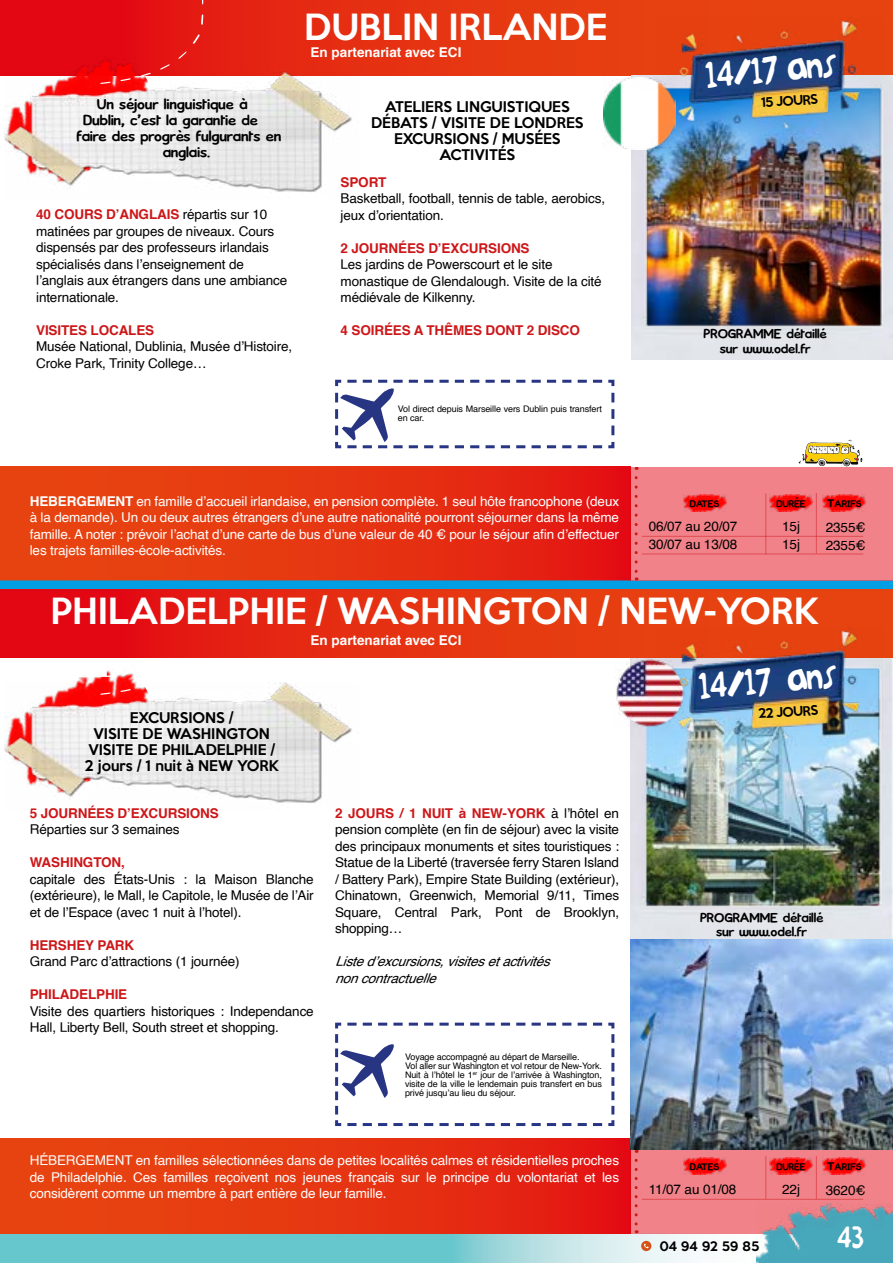
<style>
.page{position:relative;width:893px;height:1263px;background:#fff}
.page>*{position:absolute;margin:0;border:0;box-sizing:border-box;transform-origin:0 0}
.t1{font:45px "Growl rounded";color:#fff}
.t2{font:37.5px "Growl rounded";color:#fff}
.t3{font:500 33px "Keep Calm";color:#fff}
.t4{font:13.5px/16.5px "Helvetica";letter-spacing:-.01em;color:#000}
.t5{font:13.5px/16.5px "Helvetica";letter-spacing:-.01em;color:#fff;text-align:justify}
.t6{font:500 13.5px/16.2px "Keep Calm";color:#000;text-align:center}
.t7{font:700 13.5px "Helvetica";letter-spacing:-.01em;color:#cd1719}
.t8{font:13.5px "Kronika";letter-spacing:-.01em;color:#000}
.t9{font:italic 13.5px/16.5px "Helvetica";color:#000}
.t10{font:700 13.5px "Helvetica";color:#fff}
.t11{font:12px/14.4px "Kronika";letter-spacing:-.01em;color:#000;text-align:center}
.t12{font:500 12px "Keep Calm";color:#000}
.t13{font:9px/9px "Helvetica";letter-spacing:-.01em;color:#000}
.t14{font:9px "Kronika";letter-spacing:-.01em;color:#000}
.s1{font-weight:700;color:#cd1719}
.s2{font-weight:700}
.s3{font-size:10.5px}
</style>
<div class="page">
<svg style="left:0;top:1233px;width:756px;height:30px;background:#92cfd3"></svg>
<svg style="left:641px;top:1241px;width:10px;height:10px"></svg>
<svg style="left:644px;top:1244px;width:5px;height:4px"></svg>
<div style="left:0;top:0;width:893px;height:75px;background:linear-gradient(to right,#e30b14,#e85110)"></div>
<img style="left:0;top:42px;width:172px;height:34px">
<img style="left:0;top:657px;width:172px;height:25px">
<img style="left:632px;top:76px;width:261px;height:283px">
<img style="left:630px;top:657px;width:263px;height:282px">
<img style="left:4px;top:72px;width:354px;height:120px">
<img style="left:4px;top:682px;width:348px;height:121px">
<svg style="left:178px;top:51px;width:8px;height:8px"></svg>
<svg style="left:201px;top:14px;width:2px;height:11px"></svg>
<svg style="left:141px;top:73px;width:10px;height:4px"></svg>
<svg style="left:160px;top:64px;width:10px;height:6px"></svg>
<svg style="left:193px;top:34px;width:7px;height:10px"></svg>
<svg style="left:120px;top:78px;width:11px;height:3px"></svg>
<svg style="left:100px;top:82px;width:11px;height:2px"></svg>
<svg style="left:141px;top:683px;width:10px;height:4px"></svg>
<svg style="left:160px;top:675px;width:10px;height:5px"></svg>
<svg style="left:120px;top:689px;width:11px;height:3px"></svg>
<svg style="left:100px;top:692px;width:11px;height:3px"></svg>
<div style="left:0;top:467px;width:630px;height:115px;background:linear-gradient(to right,#e84c10,#e41913)"></div>
<div style="left:0;top:1138px;width:630px;height:95px;background:linear-gradient(to right,#e84c10,#e41913)"></div>
<svg style="left:335px;top:379px;width:280px;height:70px"></svg>
<svg style="left:335px;top:1022px;width:280px;height:104px"></svg>
<div style="left:0;top:580px;width:893px;height:11px;background:#009fe3"></div>
<img style="left:656px;top:17px;width:226px;height:117px">
<img style="left:614px;top:657px;width:42px;height:71px">
<img style="left:604px;top:78px;width:72px;height:72px">
<svg style="left:22px;top:657px;width:94px;height:20px"></svg>
<div style="left:630px;top:467px;width:263px;height:113px;background:#f18289"></div>
<div style="left:630px;top:1150px;width:263px;height:83px;background:#f18289"></div>
<svg style="left:635px;top:478px;width:3px;height:102px"></svg>
<svg style="left:635px;top:1160px;width:3px;height:73px"></svg>
<img style="left:770px;top:494px;width:42px;height:18px">
<img style="left:683px;top:494px;width:43px;height:18px">
<hr style="left:765px;top:493px;width:1px;height:61px;background:#cd1719">
<hr style="left:642px;top:536px;width:221px;height:1px;background:#cd1719">
<img style="left:823px;top:494px;width:43px;height:18px">
<hr style="left:816px;top:493px;width:1px;height:61px;background:#cd1719">
<hr style="left:642px;top:554px;width:221px;height:1px;background:#cd1719">
<img style="left:770px;top:1157px;width:42px;height:18px">
<img style="left:683px;top:1157px;width:43px;height:18px">
<hr style="left:765px;top:1156px;width:1px;height:43px;background:#cd1719">
<hr style="left:642px;top:1199px;width:221px;height:1px;background:#cd1719">
<img style="left:823px;top:1157px;width:43px;height:18px">
<hr style="left:816px;top:1156px;width:1px;height:43px;background:#cd1719">
<img style="left:630px;top:939px;width:263px;height:211px">
<svg style="left:798px;top:439px;width:64px;height:27px"></svg>
<div style="left:0;top:589px;width:893px;height:68px;background:linear-gradient(to right,#e30b14,#e85110)"></div>
<img style="left:656px;top:628px;width:226px;height:117px">
<img style="left:756px;top:1203px;width:137px;height:60px">
<h3 class="t3" style="left:304px;top:-2px;width:305px">DUBLIN IRLANDE</h3>
<p class="t8" style="left:97px;top:94px;width:152px">Un séjour linguistique à</p>
<p class="t8" style="left:83px;top:110px;width:176px">Dublin, c’est la garantie de</p>
<p class="t8" style="left:76px;top:126px;width:206px">faire des progrès fulgurants en</p>
<p class="t8" style="left:163px;top:142px;width:49px">anglais.</p>
<p class="t4" style="left:36px;top:207px;width:253px"><span class="s1">40 COURS D’ANGLAIS</span> répartis sur 10 matinées par groupes de niveaux. Cours dispensés par des professeurs irlandais spécialisés dans l’enseignement de l’anglais aux étrangers dans une ambiance internationale.</p>
<p class="t7" style="left:36px;top:319px;width:120px">VISITES LOCALES</p>
<p class="t4" style="left:36px;top:339px;width:258px">Musée National, Dublinia, Musée d’Histoire,<br>Croke Park, Trinity College…</p>
<p class="t10" style="left:311px;top:41px;width:152px">En partenariat avec ECI</p>
<p class="t6" style="left:371px;top:97px;width:214px">ATELIERS LINGUISTIQUES<br>DÉBATS / VISITE DE LONDRES<br>EXCURSIONS / MUSÉES<br>ACTIVITÉS</p>
<p class="t7" style="left:341px;top:171px;width:47px">SPORT</p>
<p class="t4" style="left:341px;top:190px;width:266px">Basketball, football, tennis de table, aerobics, jeux d’orientation.</p>
<p class="t7" style="left:341px;top:237px;width:191px">2 JOURNÉES D’EXCURSIONS</p>
<p class="t4" style="left:341px;top:256px;width:263px">Les jardins de Powerscourt et le site monastique de Glendalough. Visite de la cité médiévale de Kilkenny.</p>
<p class="t7" style="left:341px;top:319px;width:241px">4 SOIRÉES A THÊMES DONT 2 DISCO</p>
<p class="t13" style="left:398px;top:405px;width:206px">Vol direct depuis Marseille vers Dublin puis transfert en car.</p>
<p class="t5" style="left:30px;top:493px;width:591px"><span class="s2">HEBERGEMENT</span> en famille d’accueil irlandaise, en pension complète. 1 seul hôte francophone (deux à la demande). Un ou deux autres étrangers d’une autre nationalité pourront séjourner dans la même famille. A noter : prévoir l’achat d’une carte de bus d’une valeur de 40 € pour le séjour afin d’effectuer les trajets familles-école-activités.</p>
<h1 class="t1" style="left:704px;top:51px;width:133px;rotate:-5deg">14/17 ans</h1>
<p class="t12" style="left:760px;top:92px;width:58px;rotate:-4deg">15 JOURS</p>
<p class="t11" style="left:704px;top:326px;width:125px">PROGRAMME détaillé sur www.odel.fr</p>
<p class="t14" style="left:690px;top:497px;width:31px">DATES</p>
<p class="t14" style="left:776px;top:497px;width:31px">DURÉE</p>
<p class="t4" style="left:649px;top:518px;width:90px">06/07 au 20/07</p>
<p class="t4" style="left:782px;top:518px;width:19px">15j</p>
<p class="t4" style="left:826px;top:519px;width:41px">2355€</p>
<p class="t14" style="left:827px;top:497px;width:36px"><span class="s3">T</span>ARIFS</p>
<p class="t4" style="left:649px;top:537px;width:90px">30/07 au 13/08</p>
<p class="t4" style="left:782px;top:537px;width:19px">15j</p>
<p class="t4" style="left:826px;top:538px;width:41px">2355€</p>
<h3 class="t3" style="left:50px;top:583px;width:769px">PHILADELPHIE / WASHINGTON / NEW-YORK</h3>
<p class="t10" style="left:311px;top:629px;width:152px">En partenariat avec ECI</p>
<h3 class="t3" style="left:304px;top:609px;width:299px">LIVE IN LONDON</h3>
<p class="t6" style="left:84px;top:708px;width:196px">EXCURSIONS /<br>VISITE DE WASHINGTON<br>VISITE DE PHILADELPHIE /<br>2 jours / 1 nuit à NEW YORK</p>
<p class="t7" style="left:30px;top:802px;width:191px">5 JOURNÉES D’EXCURSIONS</p>
<p class="t4" style="left:30px;top:821px;width:151px">Réparties sur 3 semaines</p>
<p class="t7" style="left:30px;top:851px;width:97px">WASHINGTON,</p>
<p class="t4" style="left:30px;top:871px;width:286px;text-align:justify">capitale des États-Unis : la Maison Blanche (extérieure), le Mall, le Capitole, le Musée de l’Air et de l’Espace (avec 1 nuit à l’hotel).</p>
<p class="t7" style="left:30px;top:934px;width:106px">HERSHEY PARK</p>
<p class="t4" style="left:30px;top:953px;width:211px">Grand Parc d’attractions (1 journée)</p>
<p class="t7" style="left:30px;top:983px;width:99px">PHILADELPHIE</p>
<p class="t4" style="left:30px;top:1003px;width:286px">Visite des quartiers historiques : Independance<br>Hall, Liberty Bell, South street et shopping.</p>
<p class="t4" style="left:335px;top:805px;width:286px;text-align:justify"><span class="s1">2 JOURS / 1 NUIT à NEW-YORK</span> à l’hôtel en pension complète (en fin de séjour) avec la visite des principaux monuments et sites touristiques :<br>Statue de la Liberté (traversée ferry Staren Island / Battery Park), Empire State Building (extérieur), Chinatown, Greenwich, Memorial 9/11, Times Square, Central Park, Pont de Brooklyn, shopping…</p>
<p class="t9" style="left:335px;top:953px;width:224px">Listed’excursions,visitesetactivités noncontractuelle</p>
<p class="t13" style="left:405px;top:1052px;width:198px">Voyage accompagné au départ de Marseille.<br>Vol aller sur Washington et vol retour de New-York.<br>Nuit à l’hôtel le 1<sup>er</sup> jour de l’arrivée à Washington, visite de la ville le lendemain puis transfert en bus privé jusqu’au lieu du séjour.</p>
<p class="t5" style="left:30px;top:1152px;width:591px">HÉBERGEMENT en familles sélectionnées dans de petites localités calmes et résidentielles proches de Philadelphie. Ces familles reçoivent nos jeunes français sur le principe du volontariat et les considèrent comme un membre à part entière de leur famille.</p>
<h1 class="t1" style="left:697px;top:663px;width:140px;rotate:-5deg">14/17 ans</h1>
<p class="t12" style="left:757px;top:703px;width:62px;rotate:-4deg">22 JOURS</p>
<p class="t11" style="left:700px;top:909px;width:125px">PROGRAMME détaillé sur www.odel.fr</p>
<p class="t14" style="left:690px;top:1160px;width:31px">DATES</p>
<p class="t14" style="left:776px;top:1160px;width:31px">DURÉE</p>
<p class="t4" style="left:649px;top:1181px;width:89px">11/07 au 01/08</p>
<p class="t4" style="left:782px;top:1181px;width:19px">22j</p>
<p class="t4" style="left:826px;top:1182px;width:41px">3620€</p>
<p class="t14" style="left:827px;top:1160px;width:36px"><span class="s3">T</span>ARIFS</p>
<p class="t12" style="left:659px;top:1235px;width:102px">04 94 92 59 85</p>
<h2 class="t2" style="left:837px;top:1217px;width:28px">43</h2>
</div>
